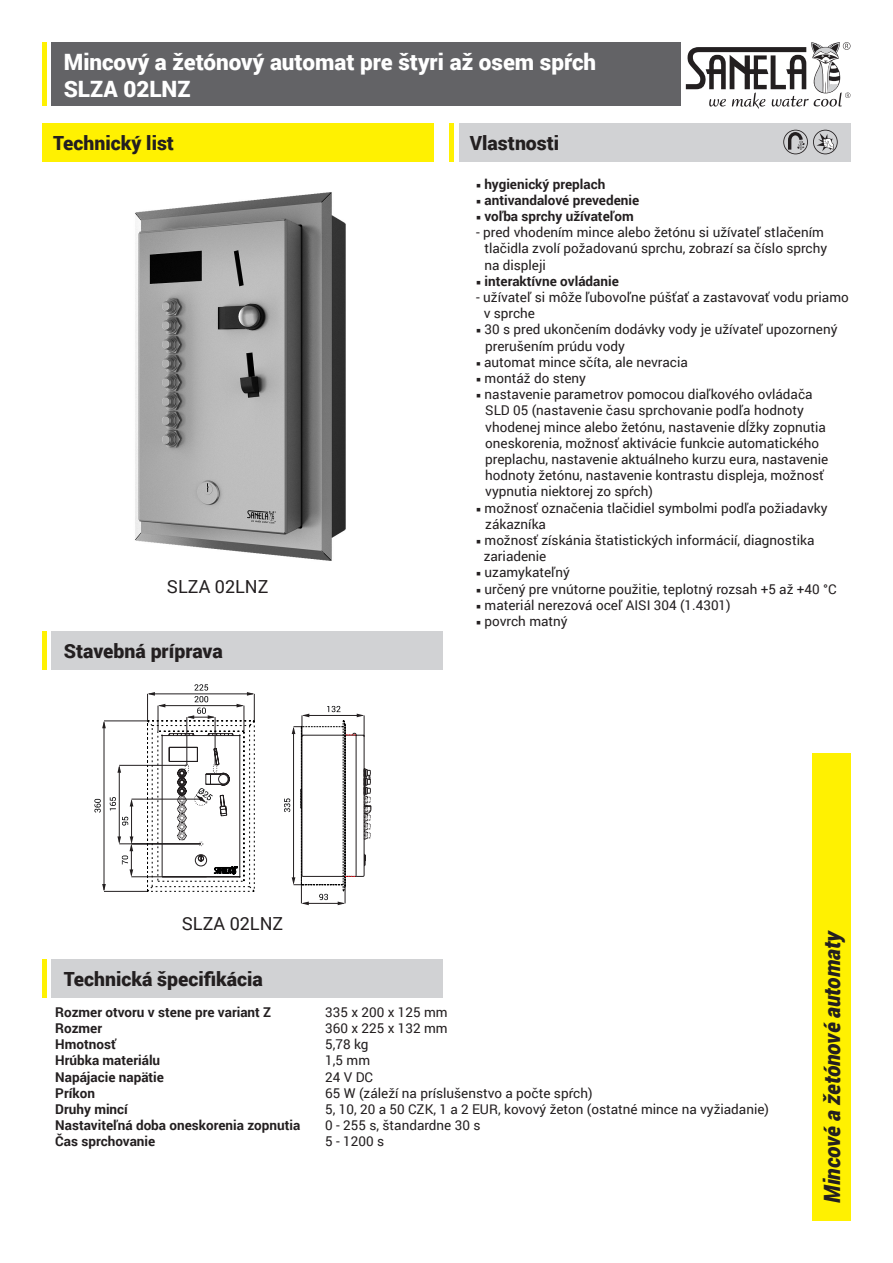
<style>
.page{position:relative;width:893px;height:1263px;background:#fff}
.page>*{position:absolute;margin:0;border:0;box-sizing:border-box;transform-origin:0 0}
.t1{font:900 22.5px "Roboto";color:#fff}
.t2{font:italic 900 22.5px "Roboto";letter-spacing:-.005em;color:#231f20;scale:.95 1}
.t3{font:900 19.5px "Roboto";color:#231f20}
.t4{font:18px "Roboto";color:#231f20}
.t5{font:13.5px/16.2px "Roboto";color:#231f20}
.t6{font:700 13.5px "Roboto";color:#231f20}
</style>
<div class="page">
<div style="left:51px;top:43px;width:629px;height:63px;background:#636366"></div>
<div style="left:459px;top:123px;width:391px;height:39px;background:#d1d2d4"></div>
<hr style="left:43px;top:43px;width:4px;height:63px;background:#fff101">
<div style="left:51px;top:959px;width:391px;height:38px;background:#d1d2d4"></div>
<hr style="left:43px;top:959px;width:4px;height:38px;background:#fff101">
<hr style="left:450px;top:123px;width:4px;height:39px;background:#fff101">
<div style="left:51px;top:631px;width:391px;height:39px;background:#d1d2d4"></div>
<hr style="left:43px;top:631px;width:4px;height:39px;background:#fff101">
<div style="left:812px;top:753px;width:38px;height:468px;background:#fff101"></div>
<hr style="left:104px;top:721px;width:44px;height:1px;background:#231f20">
<hr style="left:104px;top:891px;width:44px;height:1px;background:#231f20">
<hr style="left:104px;top:722px;width:1px;height:168px;background:#231f20">
<svg style="left:102px;top:884px;width:4px;height:7px"></svg>
<svg style="left:102px;top:721px;width:4px;height:7px"></svg>
<svg style="left:94px;top:799px;width:7px;height:13px"></svg>
<hr style="left:132px;top:799px;width:69px;height:1px;background:#231f20">
<hr style="left:131px;top:800px;width:1px;height:42px;background:#231f20">
<svg style="left:130px;top:799px;width:3px;height:7px"></svg>
<svg style="left:122px;top:817px;width:6px;height:8px"></svg>
<hr style="left:131px;top:876px;width:76px;height:1px;background:#231f20">
<hr style="left:119px;top:765px;width:68px;height:1px;background:#231f20">
<hr style="left:119px;top:843px;width:82px;height:1px;background:#231f20">
<hr style="left:119px;top:767px;width:1px;height:75px;background:#231f20">
<svg style="left:117px;top:836px;width:16px;height:41px"></svg>
<svg style="left:117px;top:765px;width:4px;height:8px"></svg>
<svg style="left:110px;top:797px;width:6px;height:13px"></svg>
<svg style="left:146px;top:684px;width:226px;height:221px"></svg>
<svg style="left:686px;top:42px;width:164px;height:67px"></svg>
<svg style="left:783px;top:130px;width:55px;height:24px"></svg>
<img style="left:135px;top:192px;width:211px;height:369px">
<div style="left:43px;top:123px;width:391px;height:39px;background:#fff101"></div>
<p class="t1" style="left:64px;top:46px;width:534px">Mincový a žetónový automat pre štyri až osem spŕch</p>
<p class="t1" style="left:64px;top:73px;width:128px">SLZA 02LNZ</p>
<p class="t3" style="left:470px;top:129px;width:91px">Vlastnosti</p>
<p class="t6" style="left:476px;top:174px;width:131px">○ hygienický preplach</p>
<p class="t6" style="left:476px;top:190px;width:164px">○ antivandalové prevedenie</p>
<p class="t6" style="left:476px;top:207px;width:159px">○ voľba sprchy užívateľom</p>
<p class="t5" style="left:476px;top:224px;width:349px">- pred vhodením mince alebo žetónu si užívateľ stlačením</p>
<p class="t5" style="left:484px;top:240px;width:344px">tlačidla zvolí požadovanú sprchu, zobrazí sa číslo sprchy</p>
<p class="t5" style="left:484px;top:256px;width:63px">na displeji</p>
<p class="t6" style="left:476px;top:271px;width:144px">○ interaktívne ovládanie</p>
<p class="t5" style="left:484px;top:288px;width:367px;text-indent:-8px">- užívateľ si môže ľubovoľne púšťať a zastavovať vodu priamo v sprche</p>
<p class="t5" style="left:476px;top:321px;width:363px">○ 30 s pred ukončením dodávky vody je užívateľ upozornený</p>
<p class="t5" style="left:485px;top:337px;width:141px">prerušením prúdu vody</p>
<p class="t5" style="left:476px;top:353px;width:213px">○ automat mince sčíta, ale nevracia</p>
<p class="t5" style="left:476px;top:369px;width:111px">○ montáž do steny</p>
<p class="t5" style="left:476px;top:386px;width:338px">○ nastavenie parametrov pomocou diaľkového ovládača</p>
<p class="t5" style="left:485px;top:402px;width:320px">SLD 05 (nastavenie času sprchovanie podľa hodnoty</p>
<p class="t5" style="left:485px;top:418px;width:345px">vhodenej mince alebo žetónu, nastavenie dĺžky zopnutia oneskorenia, možnosť aktivácie funkcie automatického preplachu, nastavenie aktuálneho kurzu eura, nastavenie hodnoty žetónu, nastavenie kontrastu displeja, možnosť vypnutia niektorej zo spŕch)</p>
<p class="t5" style="left:476px;top:499px;width:353px">○ možnosť označenia tlačidiel symbolmi podľa požiadavky</p>
<p class="t5" style="left:485px;top:515px;width:62px">zákazníka</p>
<p class="t5" style="left:476px;top:531px;width:340px">○ možnosť získánia štatistických informácií, diagnostika</p>
<p class="t5" style="left:484px;top:548px;width:64px">zariadenie</p>
<p class="t5" style="left:476px;top:564px;width:95px">○ uzamykateľný</p>
<p class="t5" style="left:476px;top:580px;width:362px">○ určený pre vnútorne použitie, teplotný rozsah +5 až +40 °C</p>
<p class="t5" style="left:476px;top:596px;width:256px">○ materiál nerezová oceľ AISI 304 (1.4301)</p>
<p class="t5" style="left:476px;top:612px;width:93px">○ povrch matný</p>
<p class="t3" style="left:53px;top:129px;width:122px">Technický list</p>
<p class="t4" style="left:167px;top:574px;width:103px">SLZA 02LNZ</p>
<p class="t3" style="left:64px;top:638px;width:161px">Stavebná príprava</p>
<p class="t4" style="left:182px;top:911px;width:103px">SLZA 02LNZ</p>
<p class="t3" style="left:64px;top:965px;width:201px">Technická špecifikácia</p>
<p class="t6" style="left:55px;top:1002px;width:217px">Rozmer otvoru v stene pre variant Z</p>
<p class="t5" style="left:325px;top:1003px;width:124px">335 x 200 x 125 mm</p>
<p class="t6" style="left:55px;top:1019px;width:48px">Rozmer</p>
<p class="t5" style="left:325px;top:1019px;width:124px">360 x 225 x 132 mm</p>
<p class="t6" style="left:55px;top:1035px;width:62px">Hmotnosť</p>
<p class="t5" style="left:325px;top:1036px;width:45px">5,78 kg</p>
<p class="t6" style="left:55px;top:1051px;width:106px">Hrúbka materiálu</p>
<p class="t5" style="left:325px;top:1052px;width:46px">1,5 mm</p>
<p class="t6" style="left:55px;top:1067px;width:110px">Napájacie napätie</p>
<p class="t5" style="left:325px;top:1068px;width:49px">24 V DC</p>
<p class="t6" style="left:55px;top:1083px;width:41px">Príkon</p>
<p class="t5" style="left:325px;top:1084px;width:269px">65 W (záleží na príslušenstvo a počte spŕch)</p>
<p class="t6" style="left:55px;top:1100px;width:74px">Druhy mincí</p>
<p class="t5" style="left:325px;top:1100px;width:445px">5, 10, 20 a 50 CZK, 1 a 2 EUR, kovový žeton (ostatné mince na vyžiadanie)</p>
<p class="t6" style="left:55px;top:1116px;width:246px">Nastaviteľná doba oneskorenia zopnutia</p>
<p class="t5" style="left:325px;top:1117px;width:157px">0 - 255 s, štandardne 30 s</p>
<p class="t6" style="left:55px;top:1132px;width:102px">Čas sprchovanie</p>
<p class="t5" style="left:325px;top:1133px;width:60px">5 - 1200 s</p>
<p class="t2" style="left:816px;top:1203px;width:289px;rotate:-90deg">Mincové a žetónové automaty</p>
</div>
